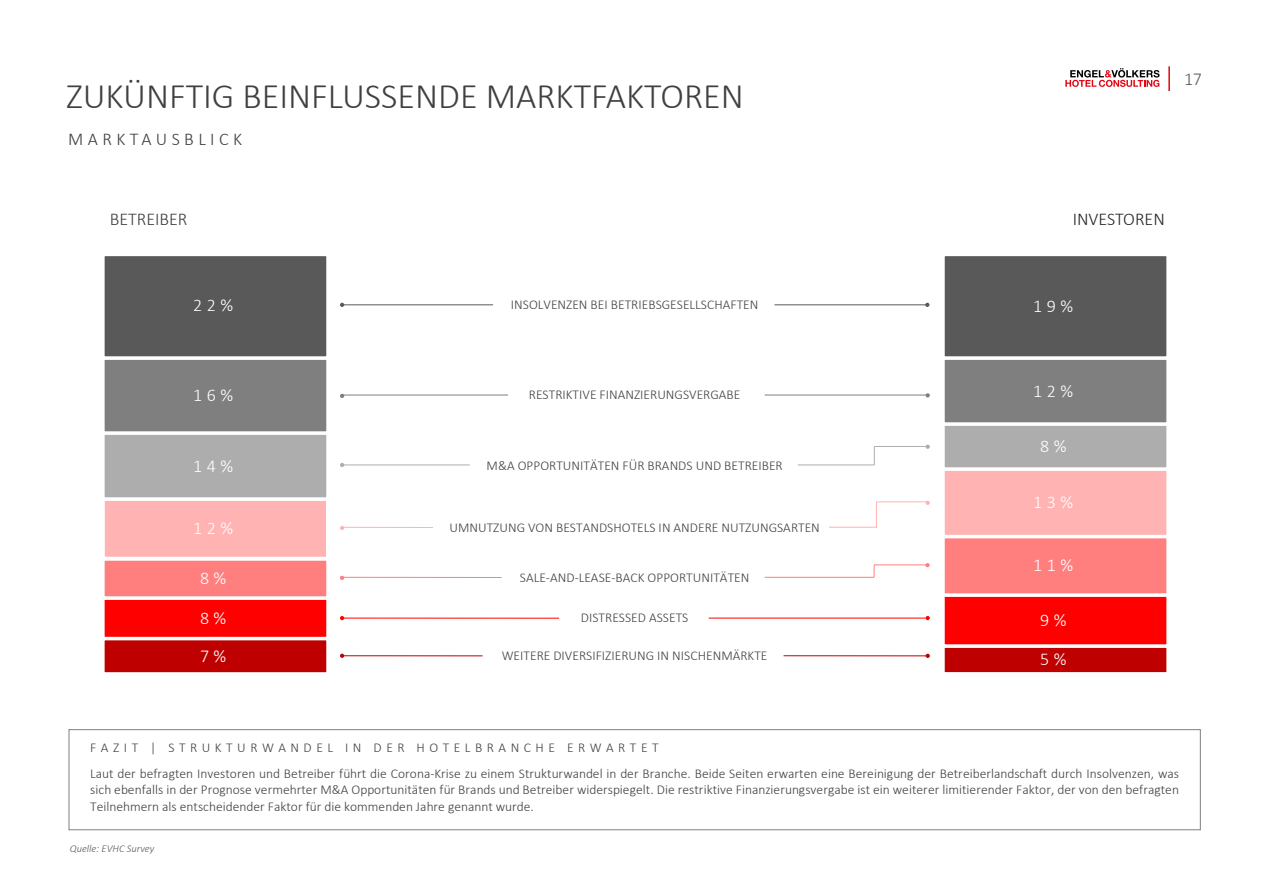
<style>
.page{position:relative;width:1263px;height:893px;background:#fff}
.page>*{position:absolute;margin:0;border:0;box-sizing:border-box;transform-origin:0 0}
.t1{font:300 36px "Calibri";color:#404040}
.t2{font:300 18px "Calibri";letter-spacing:.25em;color:#fff}
.t3{font:300 18px "Calibri";letter-spacing:.24em;color:#404040}
.t4{font:300 18px "Calibri";letter-spacing:.245em;color:#3f3f3e}
.t5{font:300 18px "Calibri";color:#262626}
.t6{font:300 18px "Calibri";color:#404040}
.t7{font:300 18px "Calibri";color:#575756}
.t8{font:300 16.5px "Calibri";color:#595959}
.t9{font:300 13.5px/25.5px "Calibri";color:#404040}
.t10{font:italic 300 10.5px "Calibri";letter-spacing:-.005em;color:#595959}
</style>
<div class="page">
<div style="left:944px;top:648px;width:223px;height:25px;background:#bf0000"></div>
<div style="left:943px;top:595px;width:225px;height:51px;background:#f00"></div>
<div style="left:941px;top:593px;width:229px;height:55px;border:3px solid #fff"></div>
<div style="left:943px;top:536px;width:225px;height:59px;background:#ff7f7f"></div>
<div style="left:941px;top:535px;width:229px;height:62px;border:3px solid #fff"></div>
<div style="left:943px;top:469px;width:225px;height:67px;background:#ffb3b3"></div>
<div style="left:941px;top:467px;width:229px;height:71px;border:3px solid #fff"></div>
<div style="left:943px;top:424px;width:225px;height:45px;background:#adadad"></div>
<div style="left:941px;top:422px;width:229px;height:49px;border:3px solid #fff"></div>
<div style="left:943px;top:358px;width:225px;height:66px;background:#7f7f7f"></div>
<div style="left:941px;top:356px;width:229px;height:70px;border:3px solid #fff"></div>
<div style="left:943px;top:254px;width:225px;height:104px;background:#595959"></div>
<div style="left:941px;top:253px;width:229px;height:107px;border:3px solid #fff"></div>
<div style="left:104px;top:640px;width:223px;height:33px;background:#bf0000"></div>
<div style="left:103px;top:598px;width:225px;height:40px;background:#f00"></div>
<div style="left:101px;top:596px;width:229px;height:44px;border:3px solid #fff"></div>
<div style="left:103px;top:559px;width:225px;height:39px;background:#ff7f7f"></div>
<div style="left:101px;top:557px;width:229px;height:43px;border:3px solid #fff"></div>
<div style="left:103px;top:499px;width:225px;height:59px;background:#ffb3b3"></div>
<div style="left:101px;top:497px;width:228px;height:63px;border:3px solid #fff"></div>
<div style="left:103px;top:433px;width:225px;height:66px;background:#adadad"></div>
<div style="left:101px;top:431px;width:229px;height:70px;border:3px solid #fff"></div>
<div style="left:103px;top:358px;width:225px;height:75px;background:#7f7f7f"></div>
<div style="left:101px;top:356px;width:229px;height:79px;border:3px solid #fff"></div>
<div style="left:103px;top:254px;width:225px;height:104px;background:#595959"></div>
<div style="left:101px;top:253px;width:229px;height:107px;border:3px solid #fff"></div>
<hr style="left:340px;top:304px;width:153px;height:1px;background:#595959">
<svg style="left:340px;top:303px;width:4px;height:4px"></svg>
<hr style="left:774px;top:304px;width:155px;height:1px;background:#595959">
<svg style="left:925px;top:303px;width:4px;height:4px"></svg>
<hr style="left:798px;top:465px;width:76px;height:1px;background:#adadad">
<svg style="left:874px;top:447px;width:1px;height:18px"></svg>
<svg style="left:925px;top:445px;width:5px;height:4px"></svg>
<hr style="left:874px;top:446px;width:54px;height:1px;background:#adadad">
<hr style="left:342px;top:465px;width:128px;height:1px;background:#adadad">
<svg style="left:340px;top:463px;width:4px;height:4px"></svg>
<hr style="left:342px;top:618px;width:217px;height:1px;background:#f00">
<svg style="left:340px;top:616px;width:4px;height:4px"></svg>
<hr style="left:342px;top:655px;width:140px;height:1px;background:#bf0000">
<svg style="left:340px;top:654px;width:4px;height:4px"></svg>
<svg style="left:925px;top:393px;width:5px;height:4px"></svg>
<hr style="left:342px;top:395px;width:166px;height:1px;background:#7f7f7f">
<svg style="left:340px;top:394px;width:4px;height:4px"></svg>
<hr style="left:765px;top:395px;width:161px;height:1px;background:#7f7f7f">
<hr style="left:344px;top:527px;width:89px;height:1px;background:#ffb3b3">
<svg style="left:340px;top:526px;width:4px;height:4px"></svg>
<svg style="left:925px;top:501px;width:5px;height:4px"></svg>
<hr style="left:876px;top:501px;width:52px;height:1px;background:#ffb3b3">
<hr style="left:829px;top:527px;width:47px;height:1px;background:#ffb3b3">
<svg style="left:876px;top:502px;width:1px;height:26px"></svg>
<hr style="left:709px;top:618px;width:217px;height:1px;background:#f00">
<svg style="left:925px;top:616px;width:5px;height:4px"></svg>
<hr style="left:783px;top:655px;width:143px;height:1px;background:#bf0000">
<svg style="left:925px;top:654px;width:5px;height:4px"></svg>
<div style="left:69px;top:729px;width:1132px;height:101px;border:1px solid #7f7f7f"></div>
<hr style="left:340px;top:577px;width:162px;height:1px;background:#ff7f7f">
<svg style="left:340px;top:576px;width:4px;height:4px"></svg>
<hr style="left:765px;top:577px;width:109px;height:1px;background:#ff7f7f">
<svg style="left:874px;top:565px;width:1px;height:12px"></svg>
<svg style="left:925px;top:563px;width:5px;height:4px"></svg>
<hr style="left:874px;top:564px;width:54px;height:1px;background:#ff7f7f">
<svg style="left:1065px;top:68px;width:94px;height:19px"></svg>
<hr style="left:1168px;top:66px;width:2px;height:25px;background:#e30613">
<h1 class="t1" style="left:66px;top:74px;width:679px">ZUKÜNFTIG BEINFLUSSENDE MARKTFAKTOREN</h1>
<h2 class="t4" style="left:68px;top:128px;width:175px">MARKTAUSBLICK</h2>
<h2 class="t3" style="left:68px;top:129px;width:212px">CORONA-SNAPSHOT</h2>
<p class="t8" style="left:1183px;top:68px;width:18px">19</p>
<h2 class="t7" style="left:1184px;top:68px;width:19px">17</h2>
<h2 class="t6" style="left:110px;top:208px;width:79px">BETREIBER</h2>
<h2 class="t5" style="left:1073px;top:208px;width:94px">INVESTOREN</h2>
<h2 class="t2" style="left:193px;top:294px;width:41px">22%</h2>
<p class="t9" style="left:511px;top:292px;width:249px">INSOLVENZEN BEI BETRIEBSGESELLSCHAFTEN</p>
<h2 class="t2" style="left:1033px;top:295px;width:41px">19%</h2>
<h2 class="t2" style="left:193px;top:384px;width:41px">16%</h2>
<p class="t9" style="left:529px;top:382px;width:213px">RESTRIKTIVE FINANZIERUNGSVERGABE</p>
<h2 class="t2" style="left:1033px;top:380px;width:41px">12%</h2>
<h2 class="t2" style="left:1040px;top:435px;width:28px">8%</h2>
<h2 class="t2" style="left:193px;top:455px;width:41px">14%</h2>
<p class="t9" style="left:487px;top:452px;width:298px">M&amp;A OPPORTUNITÄTEN FÜR BRANDS UND BETREIBER</p>
<h2 class="t2" style="left:1033px;top:491px;width:41px">13%</h2>
<h2 class="t2" style="left:193px;top:517px;width:41px">12%</h2>
<p class="t9" style="left:449px;top:515px;width:372px">UMNUTZUNG VON BESTANDSHOTELS IN ANDERE NUTZUNGSARTEN</p>
<h2 class="t2" style="left:200px;top:567px;width:28px">8%</h2>
<p class="t9" style="left:520px;top:565px;width:231px">SALE-AND-LEASE-BACK OPPORTUNITÄTEN</p>
<h2 class="t2" style="left:1033px;top:554px;width:41px">11%</h2>
<h2 class="t2" style="left:200px;top:607px;width:28px">8%</h2>
<h2 class="t2" style="left:200px;top:645px;width:28px">7%</h2>
<p class="t9" style="left:581px;top:604px;width:109px">DISTRESSED ASSETS</p>
<p class="t9" style="left:502px;top:642px;width:267px">WEITERE DIVERSIFIZIERUNG IN NISCHENMÄRKTE</p>
<h2 class="t2" style="left:1040px;top:609px;width:28px">9%</h2>
<h2 class="t2" style="left:1040px;top:648px;width:28px">5%</h2>
<p class="t9" style="left:90px;top:735px;width:1090px">FAZIT | STRUKTURWANDEL IN DER HOTELBRANCHE ERWARTET<br>Laut der befragten Investoren und Betreiber führt die Corona-Krise zu einem Strukturwandel in der Branche. Beide Seiten erwarten eine Bereinigung der Betreiberlandschaft durch Insolvenzen, was</p>
<p class="t9" style="left:90px;top:781px;width:1090px;line-height:16.5px">sich ebenfalls in der Prognose vermehrter M&amp;A Opportunitäten für Brands und Betreiber widerspiegelt. Die restriktive Finanzierungsvergabe ist ein weiterer limitierender Faktor, der von den befragten<br>Teilnehmern als entscheidender Faktor für die kommenden Jahre genannt wurde.</p>
<p class="t10" style="left:70px;top:841px;width:86px">Quelle: EVHC Survey</p>
</div>
